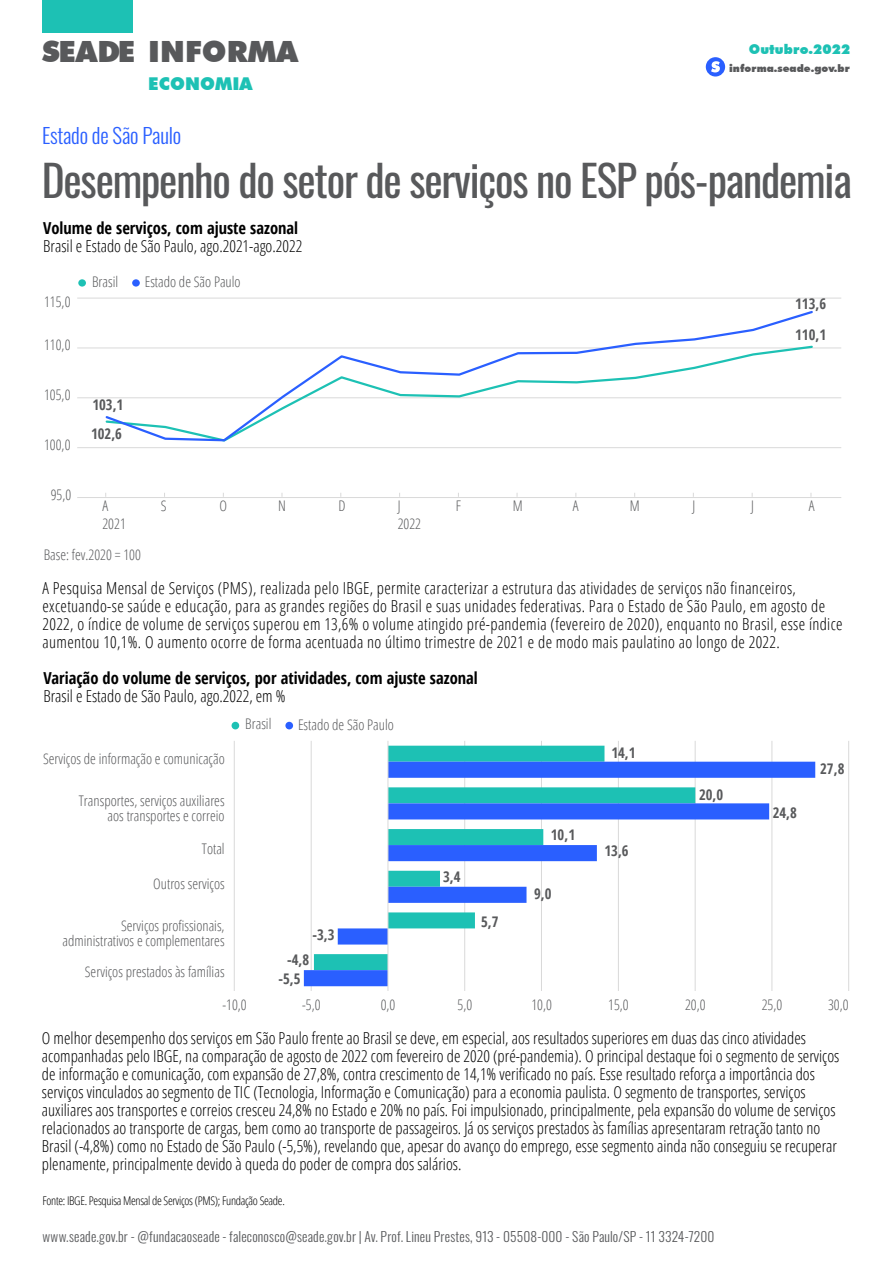
<style>
.page{position:relative;width:893px;height:1263px;background:#fff}
.page>*{position:absolute;margin:0;border:0;box-sizing:border-box;transform-origin:0 0}
.t1{font:43.5px "Oswald";letter-spacing:-.03em;color:#58595b}
.t2{font:900 29.25px "Futura BT";letter-spacing:.005em;color:#58595b}
.t3{font:300 21px "Oswald";letter-spacing:-.01em;color:#2a5fff}
.t4{font:900 17.7px "Futura BT";letter-spacing:.005em;color:#1dc1b4}
.t5{font:300 16.5px/18px "Open Sans Condensed";color:#000}
.t6{font:300 16.5px/18px "Open Sans Condensed";letter-spacing:.02em;color:#000}
.t7{font:700 16.5px "Open Sans Condensed";color:#000}
.t8{font:300 14.7px/15px "Open Sans Condensed";color:#58595b;text-align:right}
.t9{font:700 14.7px "Open Sans Condensed";color:#58595b}
.t10{font:300 13.5px "Oswald";letter-spacing:.01em;color:#58595b}
.t11{font:900 13.5px "Futura BT";letter-spacing:.005em;color:#1dc1b4}
.t12{font:300 12px "Open Sans Condensed";letter-spacing:-.025em;color:#000}
.t13{font:900 10.5px "Futura BT";letter-spacing:.005em;color:#58595b}
</style>
<div class="page">
<div style="left:43px;top:0;width:90px;height:33px;background:#1dc1b4"></div>
<div style="left:706px;top:57px;width:19px;height:20px;background:#2a5fff;border-radius:50%"></div>
<svg style="left:711px;top:61px;width:9px;height:11px"></svg>
<div style="left:232px;top:722px;width:7px;height:7px;background:#1dc1b4;border-radius:50%"></div>
<div style="left:285px;top:722px;width:8px;height:7px;background:#2a5fff;border-radius:50%"></div>
<hr style="left:848px;top:741px;width:1px;height:250px;background:#d9d9d9">
<hr style="left:771px;top:741px;width:1px;height:250px;background:#d9d9d9">
<hr style="left:695px;top:741px;width:1px;height:250px;background:#d9d9d9">
<hr style="left:618px;top:741px;width:1px;height:250px;background:#d9d9d9">
<hr style="left:541px;top:741px;width:1px;height:250px;background:#d9d9d9">
<hr style="left:464px;top:741px;width:1px;height:250px;background:#d9d9d9">
<hr style="left:311px;top:741px;width:1px;height:250px;background:#d9d9d9">
<hr style="left:234px;top:741px;width:1px;height:250px;background:#d9d9d9">
<svg style="left:387px;top:746px;width:308px;height:16px;fill:#1dc1b4"></svg>
<svg style="left:304px;top:762px;width:511px;height:224px"></svg>
<hr style="left:388px;top:741px;width:1px;height:250px;background:#d9d9d9">
<hr style="left:77px;top:298px;width:764px;height:1px;background:#d9d9d9">
<hr style="left:77px;top:347px;width:764px;height:1px;background:#d9d9d9">
<hr style="left:77px;top:397px;width:764px;height:1px;background:#d9d9d9">
<hr style="left:77px;top:447px;width:764px;height:1px;background:#d9d9d9">
<hr style="left:77px;top:497px;width:764px;height:1px;background:#d9d9d9">
<svg style="left:104px;top:311px;width:711px;height:131px"></svg>
<div style="left:78px;top:279px;width:8px;height:8px;background:#1dc1b4;border-radius:50%"></div>
<div style="left:132px;top:279px;width:8px;height:8px;background:#2a5fff;border-radius:50%"></div>
<h2 class="t2" style="left:42px;top:34px;width:257px">SEADE INFORMA</h2>
<p class="t4" style="left:148px;top:73px;width:106px">ECONOMIA</p>
<p class="t3" style="left:42px;top:117px;width:141px">Estado de São Paulo</p>
<h1 class="t1" style="left:42px;top:142px;width:811px">Desempenho do setor de serviços no ESP pós-pandemia</h1>
<p class="t11" style="left:749px;top:41px;width:103px">Outubro.2022</p>
<p class="t13" style="left:729px;top:62px;width:122px">informa.seade.gov.br</p>
<p class="t7" style="left:43px;top:217px;width:256px">Volume de serviços, com ajuste sazonal</p>
<p class="t5" style="left:43px;top:236px;width:260px">Brasil e Estado de São Paulo, ago.2021-ago.2022</p>
<p class="t8" style="left:44px;top:294px;width:28px">115,0</p>
<p class="t8" style="left:44px;top:337px;width:28px">110,0</p>
<p class="t8" style="left:44px;top:387px;width:28px">105,0</p>
<p class="t8" style="left:44px;top:436px;width:28px">100,0</p>
<p class="t8" style="left:51px;top:486px;width:22px">95,0</p>
<p class="t8" style="left:92px;top:273px;width:28px">Brasil</p>
<p class="t8" style="left:145px;top:273px;width:97px">Estado de São Paulo</p>
<p class="t9" style="left:92px;top:394px;width:32px">103,1</p>
<p class="t9" style="left:91px;top:424px;width:32px">102,6</p>
<p class="t9" style="left:795px;top:293px;width:32px">113,6</p>
<p class="t9" style="left:795px;top:325px;width:32px">110,1</p>
<p class="t8" style="left:102px;top:497px;width:25px;line-height:17.5px;text-align:left">A<br>2021</p>
<p class="t8" style="left:161px;top:498px;width:7px">S</p>
<p class="t8" style="left:219px;top:498px;width:9px">O</p>
<p class="t8" style="left:278px;top:498px;width:9px">N</p>
<p class="t8" style="left:338px;top:498px;width:9px">D</p>
<p class="t8" style="left:398px;top:497px;width:25px;line-height:17.5px;text-align:left">J<br>2022</p>
<p class="t8" style="left:456px;top:498px;width:7px">F</p>
<p class="t8" style="left:513px;top:498px;width:11px">M</p>
<p class="t8" style="left:573px;top:498px;width:7px">A</p>
<p class="t8" style="left:630px;top:498px;width:11px">M</p>
<p class="t8" style="left:692px;top:498px;width:4px">J</p>
<p class="t8" style="left:751px;top:498px;width:4px">J</p>
<p class="t8" style="left:809px;top:498px;width:7px">A</p>
<p class="t8" style="left:44px;top:547px;width:99px">Base: fev.2020 = 100</p>
<p class="t6" style="left:43px;top:578px;width:802px">A Pesquisa Mensal de Serviços (PMS), realizada pelo IBGE, permite caracterizar a estrutura das atividades de serviços não financeiros, excetuando-se saúde e educação, para as grandes regiões do Brasil e suas unidades federativas. Para o Estado de São Paulo, em agosto de 2022, o índice de volume de serviços superou em 13,6% o volume atingido pré-pandemia (fevereiro de 2020), enquanto no Brasil, esse índice aumentou 10,1%. O aumento ocorre de forma acentuada no último trimestre de 2021 e de modo mais paulatino ao longo de 2022.</p>
<p class="t7" style="left:43px;top:667px;width:436px">Variação do volume de serviços, por atividades, com ajuste sazonal</p>
<p class="t5" style="left:43px;top:686px;width:244px">Brasil e Estado de São Paulo, ago.2022, em %</p>
<p class="t8" style="left:43px;top:751px;width:183px">Serviços de informação e comunicação</p>
<p class="t8" style="left:79px;top:792px;width:147px">Transportes, serviços auxiliares aos transportes e correio</p>
<p class="t8" style="left:202px;top:840px;width:24px">Total</p>
<p class="t8" style="left:153px;top:876px;width:73px">Outros serviços</p>
<p class="t8" style="left:63px;top:917px;width:164px">Serviços profissionais, administrativos e complementares</p>
<p class="t8" style="left:85px;top:964px;width:141px">Serviços prestados às famílias</p>
<p class="t8" style="left:245px;top:716px;width:28px">Brasil</p>
<p class="t8" style="left:298px;top:716px;width:97px">Estado de São Paulo</p>
<p class="t9" style="left:313px;top:924px;width:24px">-3,3</p>
<p class="t9" style="left:287px;top:950px;width:24px">-4,8</p>
<p class="t9" style="left:279px;top:969px;width:24px">-5,5</p>
<p class="t9" style="left:443px;top:866px;width:19px">3,4</p>
<p class="t9" style="left:481px;top:911px;width:19px">5,7</p>
<p class="t9" style="left:551px;top:825px;width:26px">10,1</p>
<p class="t9" style="left:534px;top:884px;width:19px">9,0</p>
<p class="t9" style="left:611px;top:743px;width:26px">14,1</p>
<p class="t9" style="left:604px;top:841px;width:26px">13,6</p>
<p class="t9" style="left:699px;top:784px;width:26px">20,0</p>
<p class="t9" style="left:773px;top:802px;width:26px">24,8</p>
<p class="t9" style="left:820px;top:759px;width:26px">27,8</p>
<p class="t8" style="left:222px;top:997px;width:26px">-10,0</p>
<p class="t8" style="left:302px;top:997px;width:20px">-5,0</p>
<p class="t8" style="left:381px;top:997px;width:16px">0,0</p>
<p class="t8" style="left:457px;top:997px;width:16px">5,0</p>
<p class="t8" style="left:531px;top:997px;width:22px">10,0</p>
<p class="t8" style="left:608px;top:997px;width:22px">15,0</p>
<p class="t8" style="left:685px;top:997px;width:22px">20,0</p>
<p class="t8" style="left:762px;top:997px;width:22px">25,0</p>
<p class="t8" style="left:828px;top:997px;width:22px">30,0</p>
<p class="t5" style="left:42px;top:1028px;width:799px">O melhor desempenho dos serviços em São Paulo frente ao Brasil se deve, em especial, aos resultados superiores em duas das cinco atividades acompanhadas pelo IBGE, na comparação de agosto de 2022 com fevereiro de 2020 (pré-pandemia). O principal destaque foi o segmento de serviços de informação e comunicação, com expansão de 27,8%, contra crescimento de 14,1% verificado no país. Esse resultado reforça a importância dos serviços vinculados ao segmento de TIC (Tecnologia, Informação e Comunicação) para a economia paulista. O segmento de transportes, serviços auxiliares aos transportes e correios cresceu 24,8% no Estado e 20% no país. Foi impulsionado, principalmente, pela expansão do volume de serviços relacionados ao transporte de cargas, bem como ao transporte de passageiros. Já os serviços prestados às famílias apresentaram retração tanto no Brasil (-4,8%) como no Estado de São Paulo (-5,5%), revelando que, apesar do avanço do emprego, esse segmento ainda não conseguiu se recuperar plenamente, principalmente devido à queda do poder de compra dos salários.</p>
<p class="t12" style="left:43px;top:1192px;width:244px">Fonte: IBGE. Pesquisa Mensal de Serviços (PMS); Fundação Seade.</p>
<p class="t10" style="left:43px;top:1224px;width:674px">www.seade.gov.br - @fundacaoseade - faleconosco@seade.gov.br | Av. Prof. Lineu Prestes, 913 - 05508-000 - São Paulo/SP - 11 3324-7200</p>
</div>
